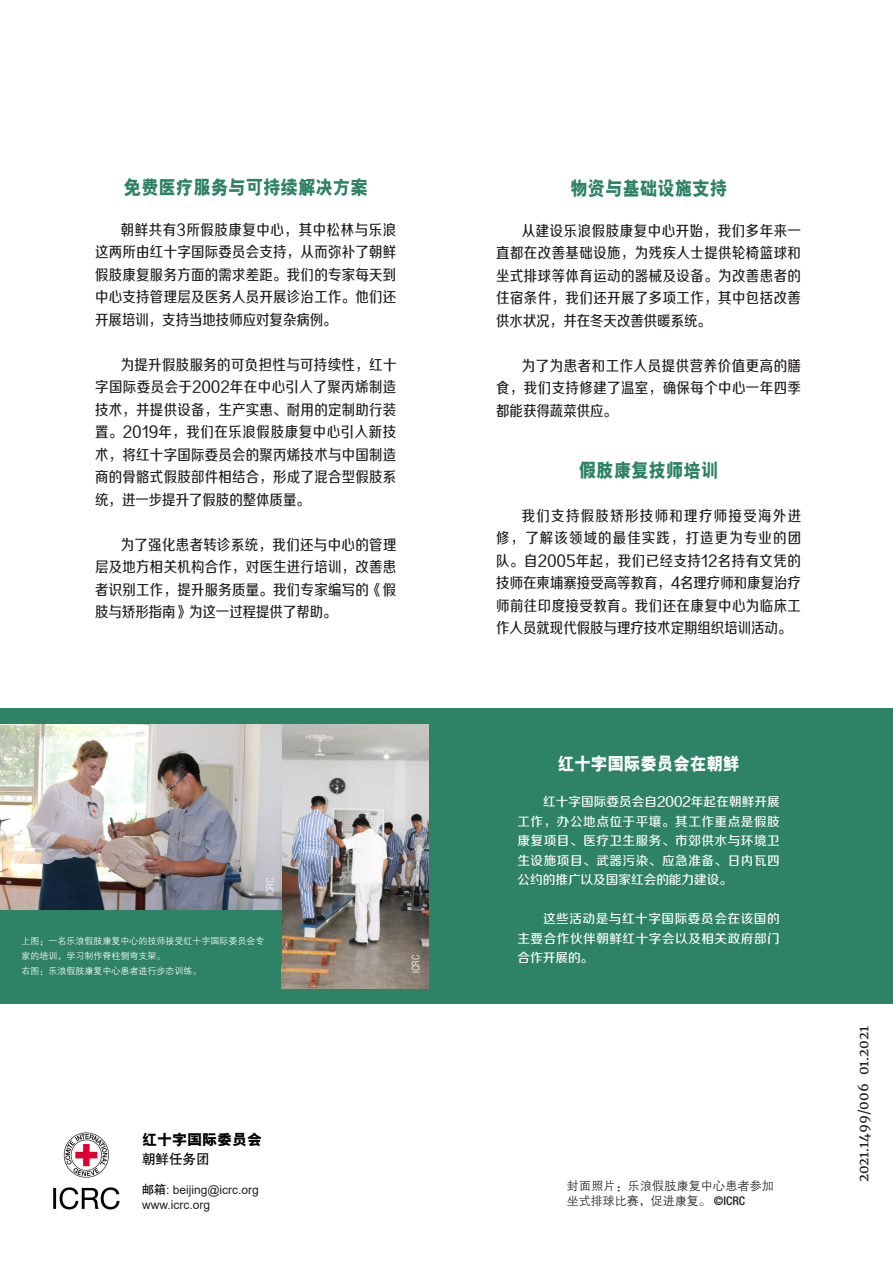
<style>
.page{position:relative;width:893px;height:1263px;background:#fff}
.page>*{position:absolute;margin:0;border:0;box-sizing:border-box;transform-origin:0 0}
.t1{font:19.5px "H Yb 9 gj";color:#2e8265;scale:.89 1}
.t2{font:18px "H Yb 9 gj";color:#fff;scale:.92 1}
.t3{font:15px/22.5px "FZZZHUNHJW GB1 0";letter-spacing:.02em;color:#231f20;text-align:justify;scale:.89 1}
.Normal_7_pt{font:15px "H Yb 9 gj";color:#000}
.t4{font:13.5px "Merriweather";color:#231f20}
.Normal_7_pt-2{font:13.5px "H Yb 1 gj";color:#000}
.t5{font:12.75px/19.5px "FZZZHUNHJW GB1 0";letter-spacing:.04em;color:#fff;text-align:justify}
.t6{font:12px/14.4px "FZZDXJW GB1 0";letter-spacing:.015em;color:#231f20}
.Normal_7_pt-3{font:12px "Arial";color:#231f20}
.t7{font:300 condensed 10.5px "Helvetica Neue LT Std";color:#fff}
.t8{font:9px/15px "FZZDXJW GB1 0";color:#fff}
.s1{font-family:"H Yb 1 gj";color:#000}
.s2{font-family:"Helvetica Neue LT Std";font-weight:500;font-stretch:condensed}
</style>
<div class="page">
<div style="left:0;top:709px;width:893px;height:295px;background:#2e8265"></div>
<img style="left:53px;top:1132px;width:67px;height:78px">
<img style="left:281px;top:724px;width:148px;height:265px">
<img style="left:0;top:724px;width:282px;height:185px">
<p class="t1" style="left:124px;top:177px;width:276px">免费医疗服务与可持续解决方案</p>
<p class="t3" style="left:95px;top:219px;width:340px;text-indent:26px">朝鲜共有3所假肢康复中心，其中松林与乐浪这两所由红十字国际委员会支持，从而弥补了朝鲜假肢康复服务方面的需求差距。我们的专家每天到中心支持管理层及医务人员开展诊治工作。他们还开展培训，支持当地技师应对复杂病例。</p>
<p class="t3" style="left:95px;top:354px;width:340px;text-indent:26px">为提升假肢服务的可负担性与可持续性，红十字国际委员会于2002年在中心引入了聚丙烯制造技术，并提供设备，生产实惠、耐用的定制助行装置。2019年，我们在乐浪假肢康复中心引入新技术，将红十字国际委员会的聚丙烯技术与中国制造商的骨骼式假肢部件相结合，形成了混合型假肢系统，进一步提升了假肢的整体质量。</p>
<p class="t3" style="left:95px;top:534px;width:340px;text-indent:26px">为了强化患者转诊系统，我们还与中心的管理层及地方相关机构合作，对医生进行培训，改善患者识别工作，提升服务质量。我们专家编写的《假肢与矫形指南》为这一过程提供了帮助。</p>
<p class="t7" style="left:264px;top:896px;width:20px;rotate:-90deg">ICRC</p>
<p class="t8" style="left:21px;top:933px;width:244px">上图：一名乐浪假肢康复中心的技师接受红十字国际委员会专家的培训，学习制作脊柱侧弯支架。</p>
<p class="t8" style="left:21px;top:963px;width:181px">右图：乐浪假肢康复中心患者进行步态训练。</p>
<p class="Normal_7_pt" style="left:142px;top:1132px;width:121px">红十字国际委员会</p>
<p class="Normal_7_pt-2" style="left:142px;top:1152px;width:69px">朝鲜任务团</p>
<p class="Normal_7_pt-3" style="left:142px;top:1181px;width:118px"><span class="s1">邮箱</span>: beijing@icrc.org</p>
<p class="Normal_7_pt-3" style="left:142px;top:1196px;width:70px">www.icrc.org</p>
<p class="t7" style="left:410px;top:973px;width:20px;rotate:-90deg">ICRC</p>
<p class="t1" style="left:570px;top:178px;width:178px">物资与基础设施支持</p>
<p class="t3" style="left:496px;top:220px;width:344px;text-indent:26px">从建设乐浪假肢康复中心开始，我们多年来一直都在改善基础设施，为残疾人士提供轮椅篮球和坐式排球等体育运动的器械及设备。为改善患者的住宿条件，我们还开展了多项工作，其中包括改善供水状况，并在冬天改善供暖系统。</p>
<p class="t3" style="left:496px;top:355px;width:344px;text-indent:26px">为了为患者和工作人员提供营养价值更高的膳食，我们支持修建了温室，确保每个中心一年四季都能获得蔬菜供应。</p>
<p class="t1" style="left:579px;top:460px;width:158px">假肢康复技师培训</p>
<p class="t3" style="left:496px;top:505px;width:344px;text-indent:26px">我们支持假肢矫形技师和理疗师接受海外进修，了解该领域的最佳实践，打造更为专业的团队。自2005年起，我们已经支持12名持有文凭的技师在柬埔寨接受高等教育，4名理疗师和康复治疗师前往印度接受教育。我们还在康复中心为临床工作人员就现代假肢与理疗技术定期组织培训活动。</p>
<p class="t2" style="left:558px;top:754px;width:199px">红十字国际委员会在朝鲜</p>
<p class="t5" style="left:517px;top:793px;width:264px;text-indent:26px">红十字国际委员会自2002年起在朝鲜开展工作，办公地点位于平壤。其工作重点是假肢康复项目、医疗卫生服务、市郊供水与环境卫生设施项目、武器污染、应急准备、日内瓦四公约的推广以及国家红会的能力建设。</p>
<p class="t5" style="left:517px;top:910px;width:264px;text-indent:26px">这些活动是与红十字国际委员会在该国的主要合作伙伴朝鲜红十字会以及相关政府部门合作开展的。</p>
<p class="t6" style="left:567px;top:1179px;width:208px">封面照片：乐浪假肢康复中心患者参加坐式排球比赛，促进康复。 <span class="s2">©ICRC</span></p>
<p class="t4" style="left:855px;top:1182px;width:157px;rotate:-90deg">2021.1499/006 01.2021</p>
</div>
